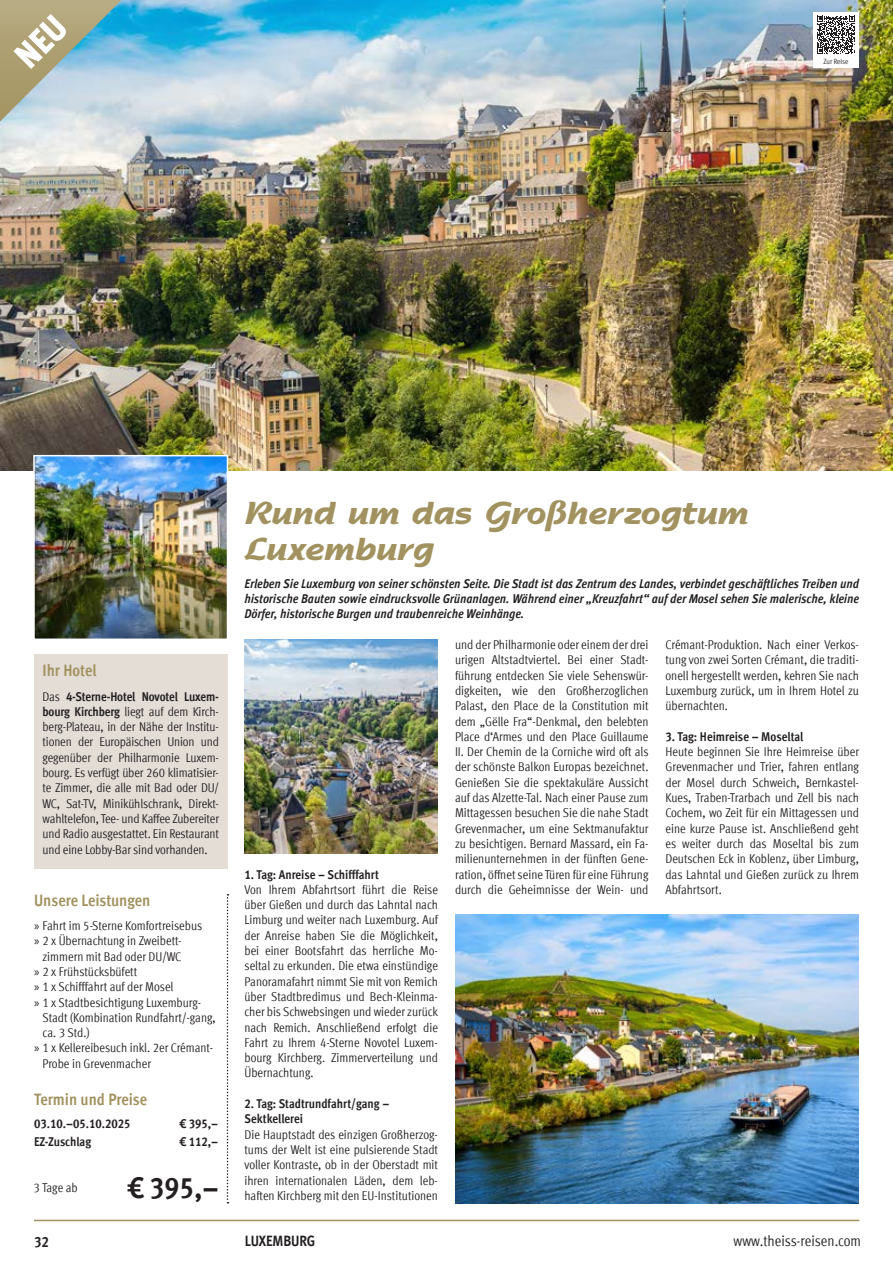
<style>
.page{position:relative;width:893px;height:1263px;background:#fff}
.page>*{position:absolute;margin:0;border:0;box-sizing:border-box;transform-origin:0 0}
.t1{font:700 33px/36px "Agfa Nadianne";color:#a2925f}
.t2{font:700 condensed 30px "Meta Offc";color:#231f20}
.t3{font:700 condensed 16.5px "Meta Offc";color:#a2925f}
.t4{font:condensed 15px "Meta Offc";color:#231f20}
.t5{font:700 condensed 15px "Meta Offc";letter-spacing:-.005em;color:#231f20}
.t6{font:condensed 12.75px/15.3px "Meta Offc";letter-spacing:-.005em;color:#231f20;text-align:justify}
.t7{font:italic 700 condensed 12.75px/15.3px "Meta Offc";color:#231f20;text-align:justify}
.t8{font:700 condensed 12.75px/15.3px "Meta Offc";color:#231f20}
.t9{font:condensed 7.5px "Meta Offc";letter-spacing:-.01em;color:#231f20}
.s1{font-weight:700}
.s2{font-family:"Myriad Pro";font-stretch:normal}
</style>
<div class="page">
<hr style="left:34px;top:1220px;width:825px;height:1px;background:#a2925f">
<svg style="left:227px;top:894px;width:1px;height:309px"></svg>
<img style="left:0;top:0;width:893px;height:471px">
<img style="left:244px;top:639px;width:194px;height:214px">
<img style="left:36px;top:458px;width:189px;height:179px">
<div style="left:33px;top:455px;width:195px;height:185px;border:2px solid #fff"></div>
<img style="left:455px;top:915px;width:404px;height:288px">
<div style="left:34px;top:655px;width:193px;height:214px;background:#e3ddd6"></div>
<div style="left:813px;top:12px;width:46px;height:55px;background:#fff"></div>
<svg style="left:817px;top:16px;width:38px;height:38px"></svg>
<svg style="left:0;top:0;width:122px;height:122px"></svg>
<p class="t9" style="left:823px;top:57px;width:26px">Zur Reise</p>
<p class="t3" style="left:43px;top:661px;width:56px">Ihr Hotel</p>
<p class="t6" style="left:43px;top:689px;width:178px">Das <span class="s1">4-Sterne-Hotel Novotel Luxem&shy;bourg Kirchberg</span> liegt auf dem Kirch&shy;berg-Plateau, in der Nähe der Institu&shy;tionen der Europäischen Union und gegenüber der Philharmonie Luxem&shy;bourg. Es verfügt über 260 klimatisier&shy;te Zimmer, die alle mit Bad oder DU/ WC, Sat-TV, Minikühlschrank, Direkt&shy;wahltelefon, Tee- und Kaffee Zubereiter und Radio ausgestattet. Ein Restaurant und eine Lobby-Bar sind vorhanden.</p>
<p class="t3" style="left:34px;top:890px;width:118px">Unsere Leistungen</p>
<p class="t6" style="left:34px;top:918px;width:170px"><span class="s2">»</span> Fahrt im 5-Sterne Komfortreisebus</p>
<p class="t6" style="left:34px;top:933px;width:148px"><span class="s2">»</span> 2 x Übernachtung in Zweibett-</p>
<p class="t6" style="left:43px;top:949px;width:140px">zimmern mit Bad oder DU/WC</p>
<p class="t6" style="left:34px;top:964px;width:105px"><span class="s2">»</span> 2 x Frühstücksbüfett</p>
<p class="t6" style="left:34px;top:979px;width:141px"><span class="s2">»</span> 1 x Schifffahrt auf der Mosel</p>
<p class="t6" style="left:34px;top:995px;width:169px"><span class="s2">»</span> 1 x Stadtbesichtigung Luxemburg-</p>
<p class="t6" style="left:43px;top:1010px;width:175px">Stadt (Kombination Rundfahrt/-gang,</p>
<p class="t6" style="left:43px;top:1025px;width:49px">ca. 3 Std.)</p>
<p class="t6" style="left:34px;top:1040px;width:181px"><span class="s2">»</span> 1 x Kellereibesuch inkl. 2er Crémant-</p>
<p class="t6" style="left:43px;top:1056px;width:110px">Probe in Grevenmacher</p>
<p class="t3" style="left:34px;top:1089px;width:115px">Termin und Preise</p>
<p class="t8" style="left:34px;top:1116px;width:98px">03.10.–05.10.2025</p>
<p class="t8" style="left:180px;top:1116px;width:40px">€ 395,–</p>
<p class="t8" style="left:34px;top:1134px;width:59px">EZ-Zuschlag</p>
<p class="t8" style="left:180px;top:1134px;width:40px">€ 112,–</p>
<p class="t6" style="left:34px;top:1180px;width:46px">3 Tage ab</p>
<h2 class="t2" style="left:128px;top:1170px;width:92px">€ 395,–</h2>
<h1 class="t1" style="left:244px;top:494px;width:506px">Rund um das Großherzogtum<br>Luxemburg</h1>
<p class="t7" style="left:244px;top:576px;width:616px">Erleben Sie Luxemburg von seiner schönsten Seite. Die Stadt ist das Zentrum des Landes, verbindet geschäftliches Treiben und historische Bauten sowie eindrucksvolle Grünanlagen. Während einer „Kreuzfahrt“ auf der Mosel sehen Sie malerische, kleine Dörfer, historische Burgen und traubenreiche Weinhänge.</p>
<p class="t6" style="left:455px;top:637px;width:195px">und der Philharmonie oder einem der drei urigen Altstadtviertel. Bei einer Stadt&shy;führung entdecken Sie viele Sehenswür&shy;digkeiten, wie den Großherzoglichen Palast, den Place de la Constitution mit dem „Gëlle Fra“-Denkmal, den belebten Place d‘Armes und den Place Guillaume II. Der Chemin de la Corniche wird oft als der schönste Balkon Europas bezeichnet.<br>Genießen Sie die spektakuläre Aussicht auf das Alzette-Tal. Nach einer Pause zum Mittagessen besuchen Sie die nahe Stadt Grevenmacher, um eine Sektmanufaktur zu besichtigen. Bernard Massard, ein Fa&shy;milienunternehmen in der fünften Gene&shy;ration, öffnet seine Türen für eine Führung durch die Geheimnisse der Wein- und</p>
<p class="t6" style="left:665px;top:637px;width:195px">Crémant-Produktion. Nach einer Verkos&shy;tung von zwei Sorten Crémant, die traditi&shy;onell hergestellt werden, kehren Sie nach Luxemburg zurück, um in Ihrem Hotel zu übernachten.</p>
<p class="t8" style="left:665px;top:729px;width:139px">3. Tag: Heimreise – Moseltal</p>
<p class="t6" style="left:665px;top:744px;width:195px">Heute beginnen Sie Ihre Heimreise über Grevenmacher und Trier, fahren entlang der Mosel durch Schweich, Bernkastel-Kues, Traben-Trarbach und Zell bis nach Cochem, wo Zeit für ein Mittagessen und eine kurze Pause ist. Anschließend geht es weiter durch das Moseltal bis zum Deutschen Eck in Koblenz, über Limburg, das Lahntal und Gießen zurück zu Ihrem Abfahrtsort.</p>
<p class="t8" style="left:244px;top:867px;width:136px">1. Tag: Anreise – Schifffahrt</p>
<p class="t6" style="left:244px;top:882px;width:195px">Von Ihrem Abfahrtsort führt die Reise über Gießen und durch das Lahntal nach Limburg und weiter nach Luxemburg. Auf der Anreise haben Sie die Möglichkeit, bei einer Bootsfahrt das herrliche Mo&shy;seltal zu erkunden. Die etwa einstündige Panoramafahrt nimmt Sie mit von Remich über Stadtbredimus und Bech-Kleinma&shy;cher bis Schwebsingen und wieder zurück nach Remich. Anschließend erfolgt die Fahrt zu Ihrem 4-Sterne Novotel Luxem&shy;bourg Kirchberg. Zimmerverteilung und Übernachtung.</p>
<p class="t8" style="left:244px;top:1096px;width:146px">2. Tag: Stadtrundfahrt/gang –<br>Sektkellerei</p>
<p class="t6" style="left:244px;top:1127px;width:195px">Die Hauptstadt des einzigen Großherzog&shy;tums der Welt ist eine pulsierende Stadt voller Kontraste, ob in der Oberstadt mit ihren internationalen Läden, dem leb&shy;haften Kirchberg mit den EU-Institutionen</p>
<p class="t5" style="left:34px;top:1233px;width:16px">32</p>
<p class="t5" style="left:245px;top:1232px;width:72px">LUXEMBURG</p>
<p class="t4" style="left:734px;top:1232px;width:129px">www.theiss-reisen.com</p>
</div>
